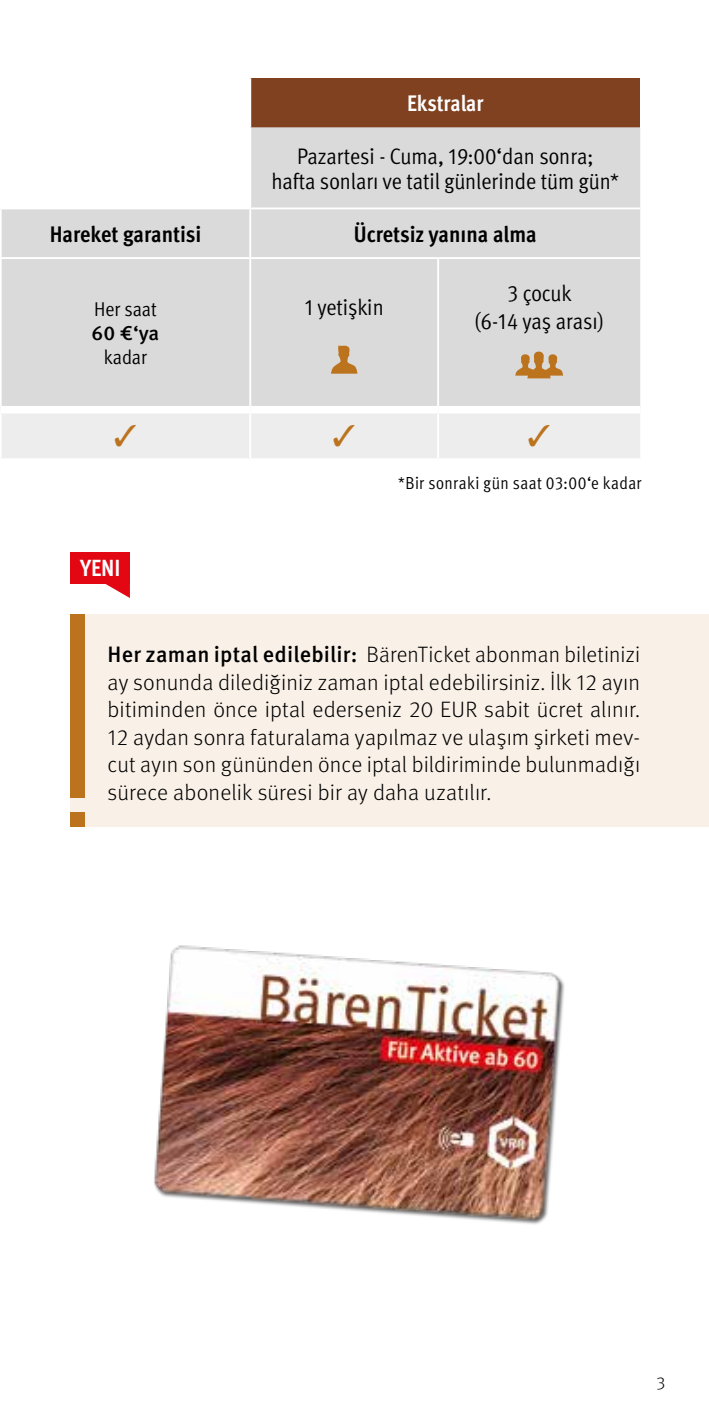
<style>
.page{position:relative;width:709px;height:1418px;background:#fff}
.page>*{position:absolute;margin:0;border:0;box-sizing:border-box;transform-origin:0 0}
.t1{font:700 condensed 23.5px "Meta Pro";color:#fff}
.t2{font:22.5px/25px "Meta Pro Cond Norm";letter-spacing:-.005em;color:#000;text-align:center}
.t3{font:700 condensed 22.5px "Meta Pro";color:#000}
.t4{font:700 condensed 22.5px "Meta Pro";letter-spacing:-.005em;color:#fff}
.t5{font:300 22.25px/27.5px "Meta Pro";letter-spacing:.005em;color:#000;text-align:justify}
.t6{font:20px "Meta Pro Cond Norm";letter-spacing:-.005em;color:#000}
.t7{font:500 20px "Meta Pro";color:#000}
.t8{font:condensed 17.5px "Meta Pro";letter-spacing:.025em;color:#000}
.t9{font:300 17.5px "Meta Pro";color:#000}
.s1{font-weight:500}
</style>
<div class="page">
<div style="left:71px;top:614px;width:638px;height:213px;background:#f9f1e8"></div>
<div style="left:71px;top:614px;width:14px;height:184px;background:#bc731e"></div>
<div style="left:71px;top:813px;width:14px;height:14px;background:#bc731e"></div>
<img style="left:154px;top:945px;width:411px;height:280px">
<div style="left:250px;top:78px;width:390px;height:49px;background:#804120"></div>
<svg style="left:2px;top:127px;width:638px;height:279px;background:#dedede"></svg>
<hr style="left:0;top:257px;width:250px;height:2px;background:#fff">
<hr style="left:250px;top:257px;width:188px;height:2px;background:#fff">
<hr style="left:438px;top:257px;width:202px;height:2px;background:#fff">
<hr style="left:437px;top:259px;width:2px;height:147px;background:#fff">
<hr style="left:249px;top:209px;width:2px;height:48px;background:#fff">
<hr style="left:249px;top:259px;width:2px;height:147px;background:#fff">
<hr style="left:1px;top:207px;width:249px;height:2px;background:#fff">
<hr style="left:250px;top:207px;width:188px;height:2px;background:#fff">
<hr style="left:438px;top:207px;width:202px;height:2px;background:#fff">
<hr style="left:0;top:77px;width:251px;height:2px;background:#fff">
<hr style="left:249px;top:79px;width:2px;height:48px;background:#fff">
<hr style="left:249px;top:127px;width:2px;height:80px;background:#fff">
<svg style="left:331px;top:345px;width:26px;height:29px"></svg>
<svg style="left:515px;top:351px;width:48px;height:27px"></svg>
<svg style="left:102px;top:583px;width:28px;height:15px"></svg>
<div style="left:71px;top:552px;width:59px;height:31px;background:#e30613"></div>
<div style="left:2px;top:414px;width:638px;height:44px;background:#ededed"></div>
<p class="t4" style="left:407px;top:86px;width:78px">Ekstralar</p>
<p class="t2" style="left:271px;top:142px;width:349px">Pazartesi - Cuma, 19:00‘dan sonra;<br>hafta sonları ve tatil günlerinde tüm gün*</p>
<p class="t3" style="left:50px;top:217px;width:153px">Hareket garantisi</p>
<p class="t3" style="left:354px;top:217px;width:184px">Ücretsiz yanına alma</p>
<p class="t6" style="left:94px;top:294px;width:64px">Her saat</p>
<p class="t7" style="left:92px;top:317px;width:69px">60 €‘ya</p>
<p class="t6" style="left:104px;top:342px;width:45px">kadar</p>
<p class="t1" style="left:80px;top:549px;width:42px">YENI</p>
<p class="t2" style="left:305px;top:293px;width:80px">1 yetişkin</p>
<p class="t2" style="left:475px;top:278px;width:130px;line-height:27.5px">3 çocuk<br>(6-14 yaş arası)</p>
<p class="t8" style="left:398px;top:470px;width:245px">*Bir sonraki gün saat 03:00‘e kadar</p>
<p class="t5" style="left:107px;top:639px;width:534px"><span class="s1">Her zaman iptal edilebilir:</span> BärenTicket abonman biletinizi ay sonunda dilediğiniz zaman iptal edebilirsiniz. İlk 12 ayın bitiminden önce iptal ederseniz 20 EUR sabit ücret alınır.<br>12 aydan sonra faturalama yapılmaz ve ulaşım şirketi mev&shy;cut ayın son gününden önce iptal bildiriminde bulunmadığı sürece abonelik süresi bir ay daha uzatılır.</p>
<p class="t9" style="left:656px;top:1370px;width:10px">3</p>
</div>
